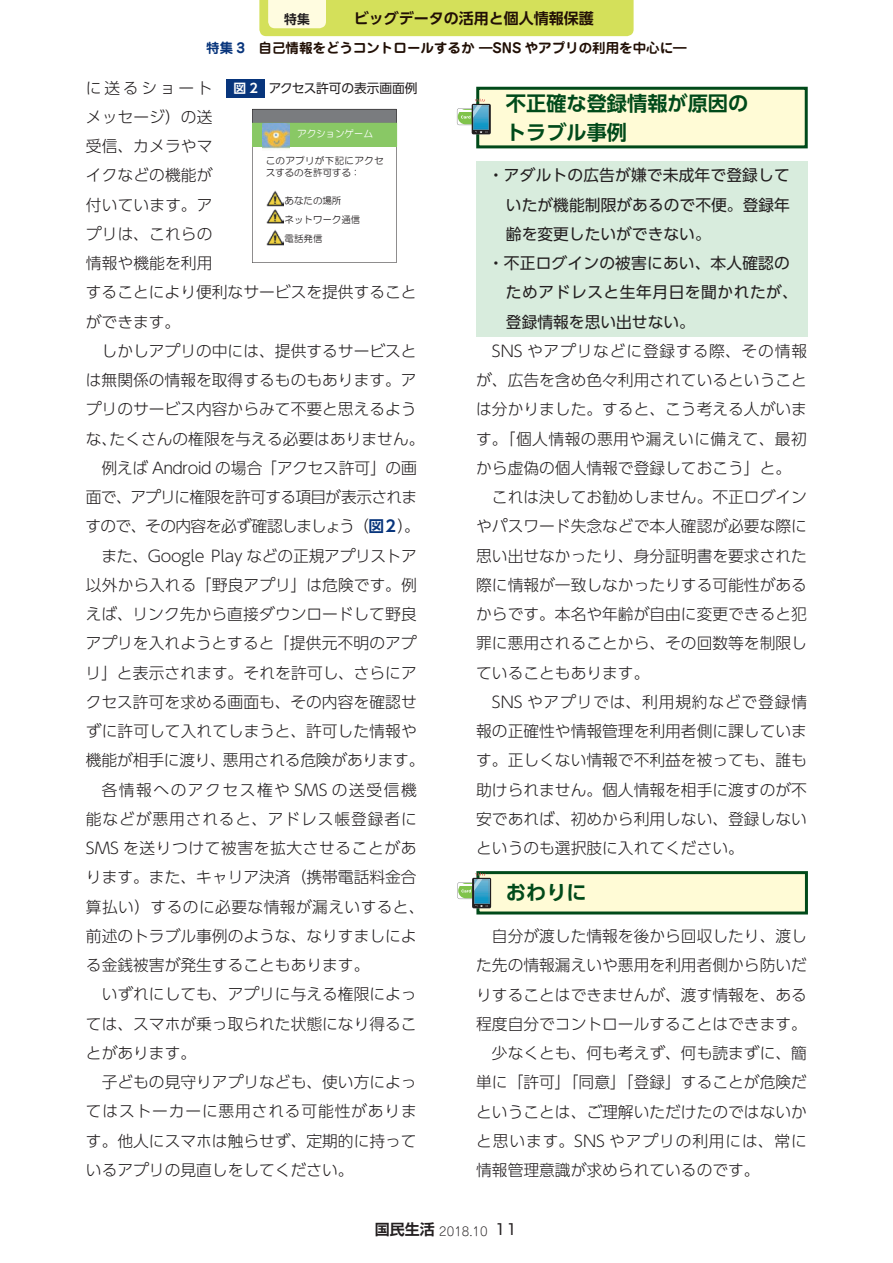
<style>
.page{position:relative;width:893px;height:1263px;background:#fff}
.page>*{position:absolute;margin:0;border:0;box-sizing:border-box;transform-origin:0 0}
.t1{font:700 20.25px/29.2px "UD Shin Go Pro De";color:#004a1a}
.t2{font:300 15.75px/29.2px "UD Shin Go Pro";color:#231f20;text-align:justify}
.t3{font:15.75px "UD Shin Go Pro";letter-spacing:.01em;color:#231f20}
.t4{font:300 15.75px "UD Shin Go Pro";letter-spacing:.055em;color:#231f20}
.t5{font:300 15.75px "UD Shin Go Pro";letter-spacing:-.025em;color:#231f20}
.t6{font:300 15.75px "UD Shin Go Pro";letter-spacing:-.045em;color:#231f20}
.t7{font:300 15.75px "UD Shin Go Pro";letter-spacing:-.04em;color:#231f20}
.t8{font:300 15.75px "UD Shin Go Pro";letter-spacing:.035em;color:#231f20}
.t9{font:300 15.75px "UD Shin Go Pro";letter-spacing:.025em;color:#231f20}
.t10{font:300 15.75px "UD Shin Go Pro";letter-spacing:.095em;color:#231f20}
.t11{font:15.75px "UD Shin Go Pro";letter-spacing:.035em;color:#231f20}
.t12{font:700 15px "UD Shin Go Pro De";color:#210f05}
.t13{font:700 13.5px "Jun 501 Pro";color:#210f05}
.t14{font:13.35px "MS Gothic";color:#231f20}
.t15{font:12.75px "UD Shin Go Pro";letter-spacing:-.005em;color:#231f20}
.t16{font:700 12.75px "UD Shin Go Pro De";color:#231f20}
.t17{font:300 12px "Jun 101 Pro";color:#231f20}
.t18{font:10.95px "MS Mincho";color:#231f20}
.t19{font:9.45px/12.3px "HG Maru Gothic MPRO";letter-spacing:.04em;color:#231f20}
.t20{font:9.45px/18.9px "HG Maru Gothic MPRO";color:#231f20}
.t21{font:9.45px "HG Maru Gothic MPRO";color:#fff}
.s1{color:#08357c}
.s2{font-family:"UD Shin Go Pro De";font-weight:700;color:#08357c}
.s3{font-family:"UD Shin Go Pro De";font-weight:700;color:#fff}
.s4{font-family:"Shin Go Pro De";font-weight:700;font-size:15px}
.s5{font-family:"Shin Go Pro";font-weight:400;font-size:15px}
</style>
<div class="page">
<div style="left:476px;top:87px;width:332px;height:61px;background:#fffbd6;border:3px solid #004a1a"></div>
<div style="left:472px;top:104px;width:19px;height:30px;background:#231f20"></div>
<svg style="left:457px;top:99px;width:32px;height:34px"></svg>
<div style="left:476px;top:871px;width:332px;height:43px;background:#fffbd6;border:3px solid #004a1a"></div>
<svg style="left:472px;top:878px;width:19px;height:30px"></svg>
<svg style="left:457px;top:872px;width:32px;height:35px"></svg>
<div style="left:476px;top:162px;width:332px;height:175px;background:#d8ecdd"></div>
<svg style="left:259px;top:0;width:375px;height:36px;background:#d9e36b"></svg>
<svg style="left:252px;top:109px;width:145px;height:154px"></svg>
<div style="left:257px;top:150px;width:135px;height:108px;background:#fff"></div>
<img style="left:267px;top:191px;width:16px;height:15px">
<img style="left:267px;top:209px;width:16px;height:15px">
<img style="left:267px;top:230px;width:16px;height:15px">
<div style="left:262px;top:123px;width:27px;height:23px;background:#80abd7;border-radius:4px"></div>
<img style="left:263px;top:124px;width:27px;height:26px">
<div style="left:227px;top:79px;width:38px;height:19px;background:#08357c"></div>
<p class="t14" style="left:434px;top:9px;width:189px">情報の権限を渡したことになる</p>
<p class="t16" style="left:284px;top:9px;width:27px">特集</p>
<p class="t12" style="left:354px;top:6px;width:241px">ビッグデータの活用と個人情報保護</p>
<p class="t13" style="left:206px;top:37px;width:482px"><span class="s1">特集 3</span>　自己情報をどうコントロールするか ―SNS やアプリの利用を中心に―</p>
<p class="t18" style="left:213px;top:86px;width:167px">図２ アクセス許可の表示画面例</p>
<p class="t2" style="left:86px;top:72px;width:332px;text-align:left">に送るショート<br>メッセージ）の送<br>受信、カメラやマ<br>イクなどの機能が<br>付いています。ア<br>プリは、これらの<br>情報や機能を利用<br>することにより便利なサービスを提供することができます。</p>
<p class="t2" style="left:102px;top:336px;width:316px">しかしアプリの中には、提供するサービスと</p>
<p class="t2" style="left:86px;top:365px;width:332px">は無関係の情報を取得するものもあります。ア</p>
<p class="t2" style="left:86px;top:394px;width:332px">プリのサービス内容からみて不要と思えるよう</p>
<p class="t2" style="left:86px;top:423px;width:340px">な、たくさんの権限を与える必要はありません。</p>
<p class="t5" style="left:101px;top:455px;width:317px">例えば Android の場合「アクセス許可」の画</p>
<p class="t7" style="left:86px;top:484px;width:333px">面で、アプリに権限を許可する項目が表示されま</p>
<p class="t6" style="left:86px;top:514px;width:336px">すので、その内容を必ず確認しましょう（<span class="s2">図２</span>）。</p>
<p class="t2" style="left:101px;top:540px;width:317px">また、Google Play などの正規アプリストア</p>
<p class="t2" style="left:86px;top:570px;width:332px">以外から入れる「野良アプリ」は危険です。例</p>
<p class="t2" style="left:86px;top:599px;width:332px">えば、リンク先から直接ダウンロードして野良</p>
<p class="t2" style="left:86px;top:628px;width:332px">アプリを入れようとすると「提供元不明のアプ</p>
<p class="t2" style="left:86px;top:657px;width:333px">リ」と表示されます。それを許可し、さらにア</p>
<p class="t2" style="left:86px;top:687px;width:332px">クセス許可を求める画面も、その内容を確認せ</p>
<p class="t2" style="left:86px;top:716px;width:332px">ずに許可して入れてしまうと、許可した情報や</p>
<p class="t2" style="left:86px;top:745px;width:340px">機能が相手に渡り、悪用される危険があります。</p>
<p class="t10" style="left:102px;top:777px;width:317px">各情報へのアクセス権や SMS の送受信機</p>
<p class="t4" style="left:86px;top:806px;width:332px">能などが悪用されると、アドレス帳登録者に</p>
<p class="t8" style="left:86px;top:835px;width:332px">SMS を送りつけて被害を拡大させることがあ</p>
<p class="t2" style="left:86px;top:862px;width:332px">ります。また、キャリア決済（携帯電話料金合</p>
<p class="t9" style="left:86px;top:894px;width:340px">算払い）するのに必要な情報が漏えいすると、</p>
<p class="t2" style="left:86px;top:921px;width:332px">前述のトラブル事例のような、なりすましによ</p>
<p class="t2" style="left:86px;top:950px;width:285px">る金銭被害が発生することもあります。</p>
<p class="t2" style="left:102px;top:979px;width:316px">いずれにしても、アプリに与える権限によっ</p>
<p class="t2" style="left:86px;top:1008px;width:332px">ては、スマホが乗っ取られた状態になり得るこ</p>
<p class="t2" style="left:86px;top:1038px;width:112px">とがあります。</p>
<p class="t2" style="left:102px;top:1067px;width:316px">子どもの見守りアプリなども、使い方によっ</p>
<p class="t4" style="left:86px;top:1099px;width:332px">てはストーカーに悪用される可能性がありま</p>
<p class="t2" style="left:86px;top:1125px;width:332px">す。他人にスマホは触らせず、定期的に持って</p>
<p class="t2" style="left:86px;top:1155px;width:269px">いるアプリの見直しをしてください。</p>
<p class="t15" style="left:234px;top:78px;width:185px"><span class="s3">図 2</span> アクセス許可の表示画面例</p>
<p class="t1" style="left:506px;top:88px;width:244px">不正確な登録情報が原因のトラブル事例</p>
<p class="t3" style="left:488px;top:163px;width:303px">・アダルトの広告が嫌で未成年で登録して</p>
<p class="t3" style="left:506px;top:192px;width:286px">いたが機能制限があるので不便。登録年</p>
<p class="t3" style="left:506px;top:221px;width:206px">齢を変更したいができない。</p>
<p class="t3" style="left:488px;top:250px;width:303px">・不正ログインの被害にあい、本人確認の</p>
<p class="t11" style="left:506px;top:280px;width:293px">ためアドレスと生年月日を聞かれたが、</p>
<p class="t3" style="left:506px;top:309px;width:190px">登録情報を思い出せない。</p>
<p class="t2" style="left:476px;top:336px;width:332px;text-indent:16px">SNS やアプリなどに登録する際、その情報が、広告を含め色々利用されているということは分かりました。すると、こう考える人がいます。「個人情報の悪用や漏えいに備えて、最初から虚偽の個人情報で登録しておこう」と。</p>
<p class="t2" style="left:476px;top:482px;width:332px;text-indent:16px">これは決してお勧めしません。不正ログインやパスワード失念などで本人確認が必要な際に思い出せなかったり、身分証明書を要求された際に情報が一致しなかったりする可能性があるからです。本名や年齢が自由に変更できると犯罪に悪用されることから、その回数等を制限していることもあります。</p>
<p class="t2" style="left:476px;top:687px;width:332px;text-indent:16px">SNS やアプリでは、利用規約などで登録情報の正確性や情報管理を利用者側に課しています。正しくない情報で不利益を被っても、誰も助けられません。個人情報を相手に渡すのが不安であれば、初めから利用しない、登録しないというのも選択肢に入れてください。</p>
<p class="t1" style="left:506px;top:877px;width:82px">おわりに</p>
<p class="t2" style="left:492px;top:921px;width:317px">自分が渡した情報を後から回収したり、渡し</p>
<p class="t2" style="left:476px;top:950px;width:332px">た先の情報漏えいや悪用を利用者側から防いだ</p>
<p class="t2" style="left:476px;top:979px;width:332px">りすることはできませんが、渡す情報を、ある</p>
<p class="t2" style="left:476px;top:1008px;width:332px">程度自分でコントロールすることはできます。</p>
<p class="t2" style="left:492px;top:1038px;width:317px">少なくとも、何も考えず、何も読まずに、簡</p>
<p class="t2" style="left:476px;top:1067px;width:332px">単に「許可」「同意」「登録」することが危険だ</p>
<p class="t2" style="left:476px;top:1096px;width:332px">ということは、ご理解いただけたのではないか</p>
<p class="t4" style="left:476px;top:1128px;width:332px">と思います。SNS やアプリの利用には、常に</p>
<p class="t2" style="left:476px;top:1155px;width:285px">情報管理意識が求められているのです。</p>
<p class="t21" style="left:297px;top:129px;width:77px">アクションゲーム</p>
<p class="t19" style="left:266px;top:155px;width:119px">このアプリが下記にアクセスするのを許可する：</p>
<p class="t20" style="left:285px;top:191px;width:77px">あなたの場所<br>ネットワーク通信電話発信</p>
<p class="t17" style="left:375px;top:1221px;width:144px"><span class="s4">国民生活</span> 2018.10 <span class="s5">11</span></p>
</div>
